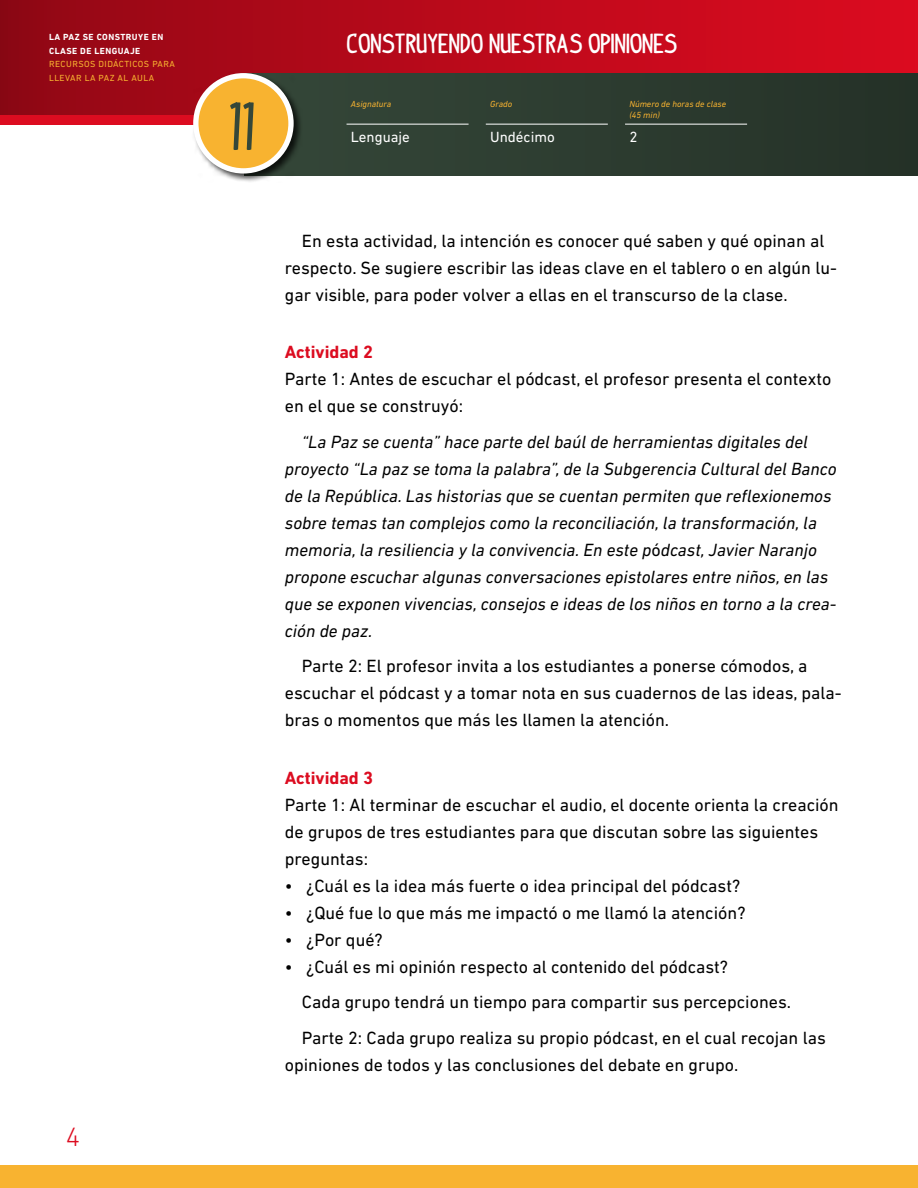
<style>
.page{position:relative;width:918px;height:1188px;background:#fff}
.page>*{position:absolute;margin:0;border:0;box-sizing:border-box;transform-origin:0 0}
.t1{font:700 51.9px "indypimp";color:#354739}
.t2{font:300 27px "DIN Next LT Pro";color:#dc0c20}
.t3{font:700 21.15px "indypimp";color:#fff}
.P2{font:18px/27px "DIN Next LT Pro";color:#000}
.P2-2{font:italic 18px/27px "DIN Next LT Pro";color:#000}
.P1{font:18px/27px "DIN Next LT Pro";color:#000}
.t2-2{font:700 18px "DIN Next LT Pro";color:#dc0c20}
.t4{font:15px "DIN Next LT Pro";color:#fff}
.t5{font:italic 9px/10.8px "DIN Next LT Pro";color:#f8b330}
.t6{font:9px/13.5px "DIN Next LT Pro";letter-spacing:.05em;color:#f8b330}
.t7{font:700 9px/13.5px "DIN Next LT Pro";letter-spacing:.05em;color:#fff}
.s1{font-style:normal}
</style>
<div class="page">
<div style="left:0;top:0;width:918px;height:115px;background:linear-gradient(to right,#920715,#de0b20)"></div>
<div style="left:0;top:1165px;width:918px;height:23px;background:#f8b330"></div>
<div style="left:243px;top:73px;width:675px;height:102px;background:#2d3c30"></div>
<hr style="left:347px;top:124px;width:122px;height:1px;background:#fff">
<hr style="left:486px;top:124px;width:122px;height:1px;background:#fff">
<hr style="left:625px;top:124px;width:122px;height:1px;background:#fff">
<div style="left:192px;top:71px;width:111px;height:112px;background:#000;opacity:.75"></div>
<div style="left:196px;top:76px;width:95px;height:95px;background:#f8b330;border-radius:50%"></div>
<div style="left:193px;top:73px;width:101px;height:101px;border:5px solid #fff;border-radius:50%"></div>
<p class="t7" style="left:49px;top:31px;width:116px">LA PAZ SE CONSTRUYE EN<br>CLASE DE LENGUAJE</p>
<p class="t6" style="left:49px;top:58px;width:127px">RECURSOS DIDÁCTICOS PARA<br>LLEVAR LA PAZ AL AULA</p>
<h2 class="t2" style="left:66px;top:1121px;width:16px">4</h2>
<h1 class="t1" style="left:230px;top:102px;width:28px">11</h1>
<p class="t3" style="left:347px;top:34px;width:332px">CONSTRUYENDO NUESTRAS OPINIONES</p>
<p class="t5" style="left:351px;top:99px;width:42px">Asignatura</p>
<p class="t4" style="left:351px;top:128px;width:61px">Lenguaje</p>
<p class="t5" style="left:490px;top:99px;width:24px">Grado</p>
<p class="t4" style="left:490px;top:128px;width:66px">Undécimo</p>
<p class="t5" style="left:629px;top:99px;width:98px">Número de horas de clase (45 min)</p>
<p class="t4" style="left:629px;top:128px;width:10px">2</p>
<p class="P2" style="left:285px;top:228px;width:554px;text-indent:17px">En esta actividad, la intención es conocer qué saben y qué opinan al respecto. Se sugiere escribir las ideas clave en el tablero o en algún lu&shy;gar visible, para poder volver a ellas en el transcurso de la clase.</p>
<p class="t2-2" style="left:285px;top:342px;width:90px">Actividad 2</p>
<p class="P1" style="left:285px;top:366px;width:548px">Parte 1: Antes de escuchar el pódcast, el profesor presenta el contexto en el que se construyó:</p>
<p class="P2-2" style="left:285px;top:428px;width:553px;text-indent:17px">“La Paz se cuenta” hace parte del baúl de herramientas digitales del proyecto “La paz se toma la palabra”, de la Subgerencia Cultural del Banco de la República. Las historias que se cuentan permiten que reflexionemos sobre temas tan complejos como la reconciliación, la transformación, la memoria, la resiliencia y la convivencia. En este p<span class="s1">ó</span>dcast, Javier Naranjo propone escuchar algunas conversaciones epistolares entre niños, en las que se exponen vivencias, consejos e ideas de los niños en torno a la crea&shy;ción de paz.</p>
<p class="P2" style="left:285px;top:653px;width:558px;text-indent:17px">Parte 2: El profesor invita a los estudiantes a ponerse cómodos, a escuchar el pódcast y a tomar nota en sus cuadernos de las ideas, pala&shy;bras o momentos que más les llamen la atención.</p>
<p class="t2-2" style="left:285px;top:767px;width:90px">Actividad 3</p>
<p class="P1" style="left:285px;top:791px;width:555px">Parte 1: Al terminar de escuchar el audio, el docente orienta la creación de grupos de tres estudiantes para que discutan sobre las siguientes preguntas:</p>
<p class="P2" style="left:285px;top:872px;width:457px">• ¿Cuál es la idea más fuerte o idea principal del pódcast?</p>
<p class="P2" style="left:285px;top:899px;width:462px">• ¿Qué fue lo que más me impactó o me llamó la atención?</p>
<p class="P2" style="left:285px;top:926px;width:99px">• ¿Por qué?</p>
<p class="P2" style="left:285px;top:953px;width:445px">• ¿Cuál es mi opinión respecto al contenido del pódcast?</p>
<p class="P2" style="left:302px;top:988px;width:491px">Cada grupo tendrá un tiempo para compartir sus percepciones.</p>
<p class="P2" style="left:285px;top:1024px;width:542px;text-indent:17px">Parte 2: Cada grupo realiza su propio pódcast, en el cual recojan las opiniones de todos y las conclusiones del debate en grupo.</p>
</div>
